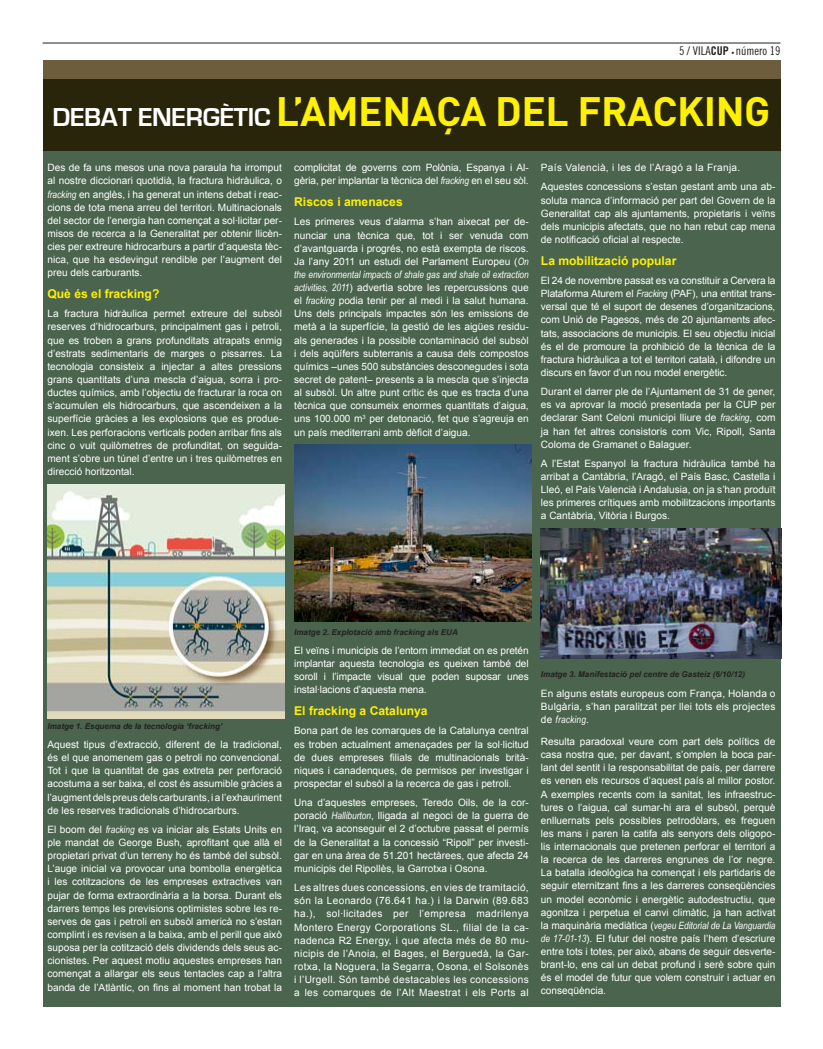
<style>
.page{position:relative;width:823px;height:1049px;background:#fff}
.page>*{position:absolute;margin:0;border:0;box-sizing:border-box;transform-origin:0 0}
.t1{font:700 40.6px "DIN";letter-spacing:-.01em;color:#fff101}
.t2{font:700 12.1px "Arial";color:#fff101}
.t3{font:12px "Trade Gothic Cond Eighteen";color:#231f20}
.t4{font:10.1px/13.1px "Arial";color:#fff;text-align:justify}
.t5{font:10.1px "Arial";letter-spacing:.03em;color:#fff}
.t6{font:italic 700 8.1px "Arial";color:#231f20}
.s1{font-family:"Trade Gothic Bold Cond Twenty"}
.s2{font-size:6px}
.s3{font-family:"Eurostile";font-size:26.7px;color:#fff}
.s4{font-family:"Arial Narrow";font-style:italic}
</style>
<div class="page">
<hr style="left:43px;top:43px;width:737px;height:1px;background:#231f20">
<div style="left:43px;top:78px;width:736px;height:77px;background:#29250a"></div>
<div style="left:43px;top:151px;width:737px;height:856px;background:#4a644d"></div>
<div style="left:43px;top:61px;width:737px;height:18px;background:#6d5d3c"></div>
<img style="left:47px;top:484px;width:238px;height:234px">
<img style="left:294px;top:445px;width:237px;height:177px">
<img style="left:540px;top:528px;width:240px;height:130px">
<p class="t3" style="left:678px;top:43px;width:103px">5 / VILA<span class="s1">CUP</span> <span class="s2">•</span> número 19</p>
<p class="t1" style="left:52px;top:84px;width:719px"><span class="s3">DEBAT ENERGÈTIC</span> L’AMENAÇA DEL FRACKING</p>
<p class="t4" style="left:47px;top:161px;width:236px">Des de fa uns mesos una nova paraula ha irromput al nostre diccionari quotidià, la fractura hidràulica, o <span class="s4">fracking</span> en anglès, i ha generat un intens debat i reac&shy;cions de tota mena arreu del territori. Multinacionals del sector de l’energia han començat a sol·licitar per&shy;misos de recerca a la Generalitat per obtenir llicèn&shy;cies per extreure hidrocarburs a partir d’aquesta tèc&shy;nica, que ha esdevingut rendible per l’augment del preu dels carburants.</p>
<p class="t2" style="left:47px;top:286px;width:113px">Què és el fracking?</p>
<p class="t4" style="left:47px;top:307px;width:236px">La fractura hidràulica permet extreure del subsòl reserves d’hidrocarburs, principalment gas i petroli, que es troben a grans profunditats atrapats enmig d’estrats sedimentaris de marges o pissarres. La tecnologia consisteix a injectar a altes pressions grans quantitats d’una mescla d’aigua, sorra i pro&shy;ductes químics, amb l’objectiu de fracturar la roca on s’acumulen els hidrocarburs, que ascendeixen a la superfície gràcies a les explosions que es produe&shy;ixen. Les perforacions verticals poden arribar fins als cinc o vuit quilòmetres de profunditat, on seguida&shy;ment s’obre un túnel d’entre un i tres quilòmetres en direcció horitzontal.</p>
<p class="t4" style="left:294px;top:161px;width:236px">complicitat de governs com Polònia, Espanya i Al&shy;gèria, per implantar la tècnica del <span class="s4">fracking</span> en el seu sòl.</p>
<p class="t2" style="left:294px;top:194px;width:110px">Riscos i amenaces</p>
<p class="t4" style="left:294px;top:215px;width:236px">Les primeres veus d’alarma s’han aixecat per de&shy;nunciar una tècnica que, tot i ser venuda com d’avantguarda i progrés, no està exempta de riscos.<br>Ja l’any 2011 un estudi del Parlament Europeu (<span class="s4">On the environmental impacts of shale gas and shale oil extraction activities, 2011</span>) advertia sobre les repercussions que el <span class="s4">fracking</span> podia tenir per al medi i la salut humana.<br>Uns dels principals impactes són les emissions de metà a la superfície, la gestió de les aigües residu&shy;als generades i la possible contaminació del subsòl i dels aqüífers subterranis a causa dels compostos químics –unes 500 substàncies desconegudes i sota secret de patent– presents a la mescla que s’injecta al subsòl. Un altre punt crític és que es tracta d’una tècnica que consumeix enormes quantitats d’aigua, uns 100.000 m<sup>3</sup> per detonació, fet que s’agreuja en un país mediterrani amb dèficit d’aigua.</p>
<p class="t5" style="left:540px;top:161px;width:201px">País Valencià, i les de l’Aragó a la Franja.</p>
<p class="t4" style="left:540px;top:180px;width:236px">Aquestes concessions s’estan gestant amb una ab&shy;soluta manca d’informació per part del Govern de la Generalitat cap als ajuntaments, propietaris i veïns dels municipis afectats, que no han rebut cap mena de notificació oficial al respecte.</p>
<p class="t2" style="left:540px;top:253px;width:137px">La mobilització popular</p>
<p class="t4" style="left:540px;top:274px;width:236px">El 24 de novembre passat es va constituir a Cervera la Plataforma Aturem el <span class="s4">Fracking</span> (PAF), una entitat trans&shy;versal que té el suport de desenes d’organitzacions, com Unió de Pagesos, més de 20 ajuntaments afec&shy;tats, associacions de municipis. El seu objectiu inicial és el de promoure la prohibició de la tècnica de la fractura hidràulica a tot el territori català, i difondre un discurs en favor d’un nou model energètic.</p>
<p class="t4" style="left:540px;top:385px;width:236px">Durant el darrer ple de l’Ajuntament de 31 de gener, es va aprovar la moció presentada per la CUP per declarar Sant Celoni municipi lliure de <span class="s4">fracking</span>, com ja han fet altres consistoris com Vic, Ripoll, Santa Coloma de Gramanet o Balaguer.</p>
<p class="t4" style="left:540px;top:457px;width:236px">A l’Estat Espanyol la fractura hidràulica també ha arribat a Cantàbria, l’Aragó, el País Basc, Castella i Lleó, el País Valencià i Andalusia, on ja s’han produït les primeres crítiques amb mobilitzacions importants a Cantàbria, Vitòria i Burgos.</p>
<p class="t6" style="left:47px;top:721px;width:176px">Imatge 1. Esquema de la tecnologia ‘fracking’</p>
<p class="t4" style="left:47px;top:738px;width:236px">Aquest tipus d’extracció, diferent de la tradicional, és el que anomenem gas o petroli no convencional.<br>Tot i que la quantitat de gas extreta per perforació acostuma a ser baixa, el cost és assumible gràcies a l’augment dels preus dels carburants, i a l’exhauriment de les reserves tradicionals d’hidrocarburs.</p>
<p class="t4" style="left:47px;top:823px;width:236px">El boom del <span class="s4">fracking</span> es va iniciar als Estats Units en ple mandat de George Bush, aprofitant que allà el propietari privat d’un terreny ho és també del subsòl.<br>L’auge inicial va provocar una bombolla energètica i les cotitzacions de les empreses extractives van pujar de forma extraordinària a la borsa. Durant els darrers temps les previsions optimistes sobre les re&shy;serves de gas i petroli en subsòl americà no s’estan complint i es revisen a la baixa, amb el perill que això suposa per la cotització dels dividends dels seus ac&shy;cionistes. Per aquest motiu aquestes empreses han començat a allargar els seus tentacles cap a l’altra banda de l’Atlàntic, on fins al moment han trobat la</p>
<p class="t6" style="left:294px;top:627px;width:165px">Imatge 2. Explotació amb fracking als EUA</p>
<p class="t4" style="left:294px;top:644px;width:236px">El veïns i municipis de l’entorn immediat on es pretén implantar aquesta tecnologia es queixen també del soroll i l’impacte visual que poden suposar unes instal·lacions d’aquesta mena.</p>
<p class="t2" style="left:294px;top:703px;width:135px">El fracking a Catalunya</p>
<p class="t4" style="left:294px;top:724px;width:236px">Bona part de les comarques de la Catalunya central es troben actualment amenaçades per la sol·licitud de dues empreses filials de multinacionals brità&shy;niques i canadenques, de permisos per investigar i prospectar el subsòl a la recerca de gas i petroli.</p>
<p class="t4" style="left:294px;top:796px;width:236px">Una d’aquestes empreses, Teredo Oils, de la cor&shy;poració <span class="s4">Halliburton</span>, lligada al negoci de la guerra de l’Iraq, va aconseguir el 2 d’octubre passat el permís de la Generalitat a la concessió “Ripoll” per investi&shy;gar en una àrea de 51.201 hectàrees, que afecta 24 municipis del Ripollès, la Garrotxa i Osona.</p>
<p class="t4" style="left:294px;top:881px;width:236px">Les altres dues concessions, en vies de tramitació, són la Leonardo (76.641 ha.) i la Darwin (89.683 ha.), sol·licitades per l’empresa madrilenya Montero Energy Corporations SL., filial de la ca&shy;nadenca R2 Energy, i que afecta més de 80 mu&shy;nicipis de l’Anoia, el Bages, el Berguedà, la Gar&shy;rotxa, la Noguera, la Segarra, Osona, el Solsonès i l’Urgell. Són també destacables les concessions a les comarques de l’Alt Maestrat i els Ports al</p>
<p class="t6" style="left:540px;top:669px;width:205px">Imatge 3. Manifestació pel centre de Gasteiz (6/10/12)</p>
<p class="t4" style="left:540px;top:687px;width:236px">En alguns estats europeus com França, Holanda o Bulgària, s’han paralitzat per llei tots els projectes de <span class="s4">fracking</span>.</p>
<p class="t4" style="left:540px;top:735px;width:236px">Resulta paradoxal veure com part dels polítics de casa nostra que, per davant, s’omplen la boca par&shy;lant del sentit i la responsabilitat de país, per darrere es venen els recursos d’aquest país al millor postor.<br>A exemples recents com la sanitat, les infraestruc&shy;tures o l’aigua, cal sumar-hi ara el subsòl, perquè enlluernats pels possibles petrodòlars, es freguen les mans i paren la catifa als senyors dels oligopo&shy;lis internacionals que pretenen perforar el territori a la recerca de les darreres engrunes de l’or negre.<br>La batalla ideològica ha començat i els partidaris de seguir eternitzant fins a les darreres conseqüències un model econòmic i energètic autodestructiu, que agonitza i perpetua el canvi climàtic, ja han activat la maquinària mediàtica (<span class="s4">vegeu Editorial de La Vanguardia de 17-01-13</span>). El futur del nostre país l’hem d’escriure entre tots i totes, per això, abans de seguir desverte&shy;brant-lo, ens cal un debat profund i serè sobre quin és el model de futur que volem construir i actuar en conseqüència.</p>
</div>
